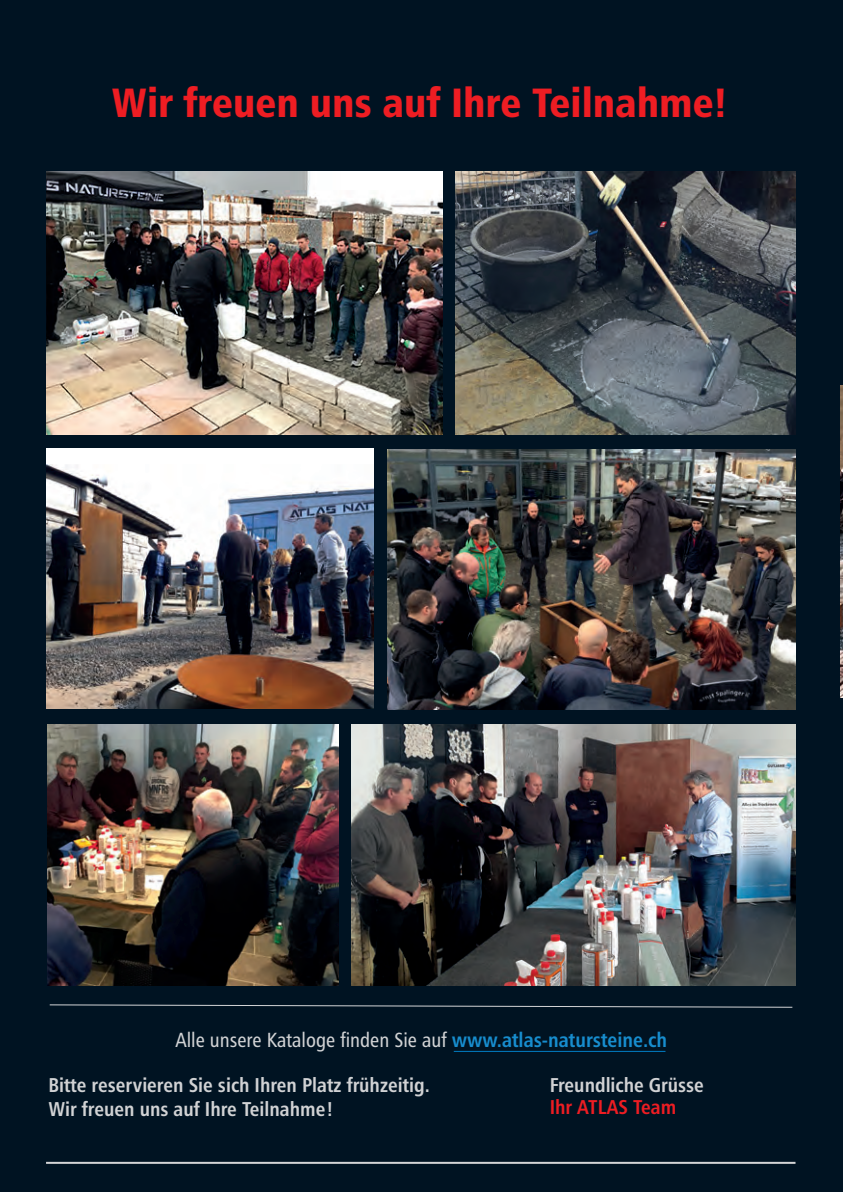
<style>
.page{position:relative;width:843px;height:1192px;background:#fff}
.page>*{position:absolute;margin:0;border:0;box-sizing:border-box;transform-origin:0 0}
.t1{font:40.8px "Humanist 777 BT Black Condensed B";color:#ee1d23}
.t2{font:20.4px "Humanist 777 BT Roman Condensed B";color:#d1d2d4}
.t3{font:20px/24px "Humanist 777 BT Bold Condensed B";color:#d1d2d4}
.t4{font:20px "Humanist 777 BT Bold Condensed B";color:#ee1d23}
.s1{font-family:"Humanist 777 BT Bold Condensed B";color:#178dce}
</style>
<div class="page">
<div style="left:0;top:0;width:842px;height:1192px;background:#001322"></div>
<img style="left:840px;top:386px;width:2px;height:311px">
<hr style="left:46px;top:1161px;width:749px;height:2px;background:#d4d5d7">
<svg style="left:49px;top:1004px;width:744px;height:4px;background:#34434e"></svg>
<hr style="left:453px;top:1051px;width:212px;height:1px;background:#007ec5">
<img style="left:387px;top:449px;width:408px;height:261px">
<img style="left:47px;top:724px;width:291px;height:261px">
<img style="left:46px;top:171px;width:396px;height:263px">
<img style="left:46px;top:448px;width:327px;height:261px">
<img style="left:455px;top:171px;width:340px;height:263px">
<img style="left:351px;top:724px;width:444px;height:261px">
<h1 class="t1" style="left:112px;top:87px;width:616px">Wir freuen uns auf Ihre Teilnahme!</h1>
<p class="t2" style="left:175px;top:1032px;width:493px">Alle unsere Kataloge finden Sie auf <span class="s1">www.atlas-natursteine.ch</span></p>
<p class="t3" style="left:549px;top:1075px;width:155px">Freundliche Grüsse</p>
<p class="t4" style="left:549px;top:1099px;width:128px">Ihr ATLAS Team</p>
<p class="t3" style="left:48px;top:1075px;width:382px">Bitte reservieren Sie sich Ihren Platz frühzeitig.<br>Wir freuen uns auf Ihre Teilnahme!</p>
</div>
